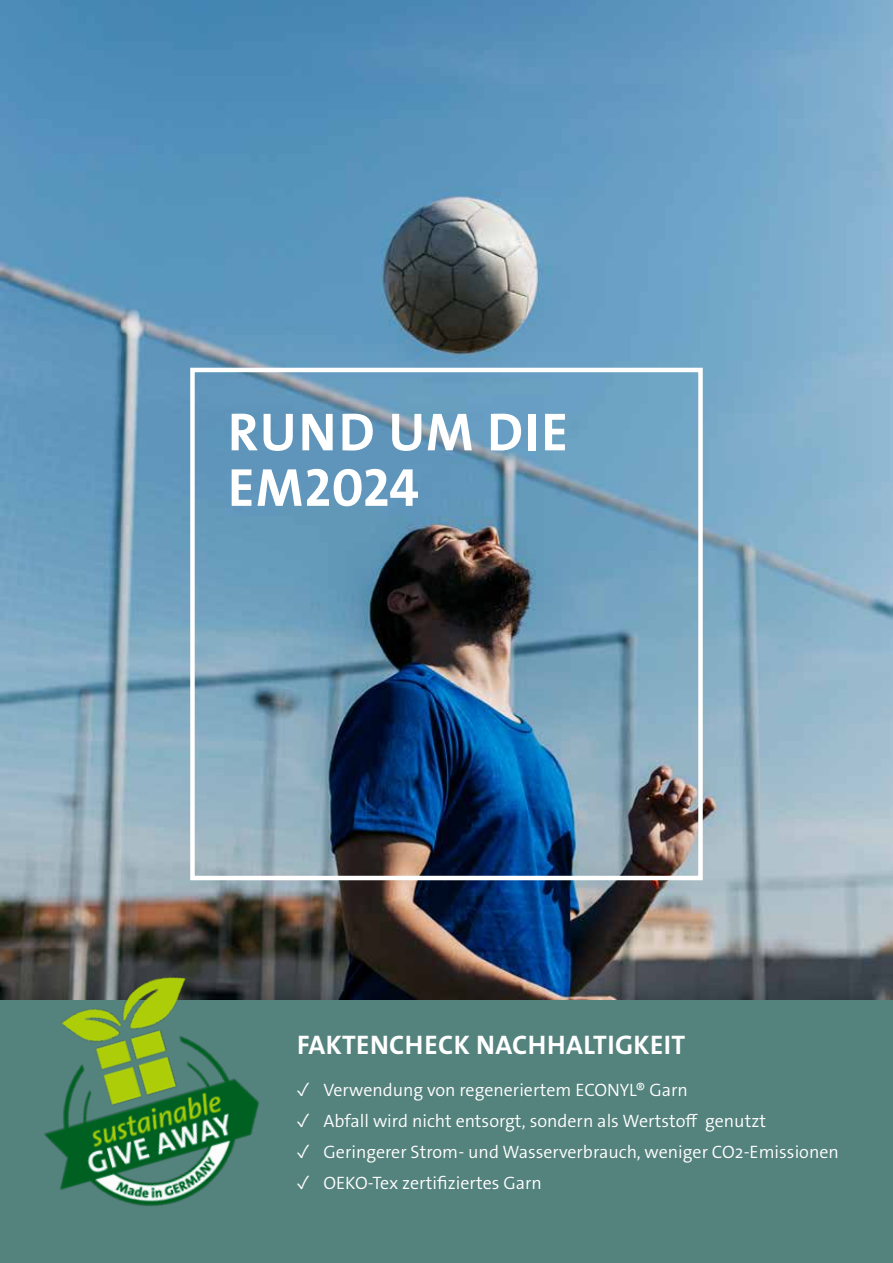
<style>
.page{position:relative;width:893px;height:1263px;background:#fff}
.page>*{position:absolute;margin:0;border:0;box-sizing:border-box;transform-origin:0 0}
.t1{font:54px/55.5px "The Sans LP7 Bld";letter-spacing:.025em;color:#fff}
.t2{font:27px "The Sans LP7 Bld";letter-spacing:.015em;color:#fff}
.t3{font:300 18px "The Sans Os F";color:#fff}
</style>
<div class="page">
<div style="left:0;top:931px;width:893px;height:332px;background:#54827d"></div>
<img style="left:0;top:0;width:893px;height:999px">
<img style="left:0;top:953px;width:286px;height:253px">
<div style="left:190px;top:368px;width:513px;height:512px;border:4px solid #fff"></div>
<h1 class="t1" style="left:228px;top:405px;width:342px">RUND UM DIE<br>EM2024</h1>
<h2 class="t2" style="left:297px;top:1028px;width:390px">FAKTENCHECK NACHHALTIGKEIT</h2>
<p class="t3" style="left:297px;top:1078px;width:393px">✓ Verwendung von regeneriertem ECONYL® Garn</p>
<p class="t3" style="left:297px;top:1109px;width:471px">✓ Abfall wird nicht entsorgt, sondern als Wertstoff genutzt</p>
<p class="t3" style="left:297px;top:1140px;width:544px">✓ Geringerer Strom- und Wasserverbrauch, weniger CO2-Emissionen</p>
<p class="t3" style="left:297px;top:1172px;width:247px">✓ OEKO-Tex zertifiziertes Garn</p>
</div>
